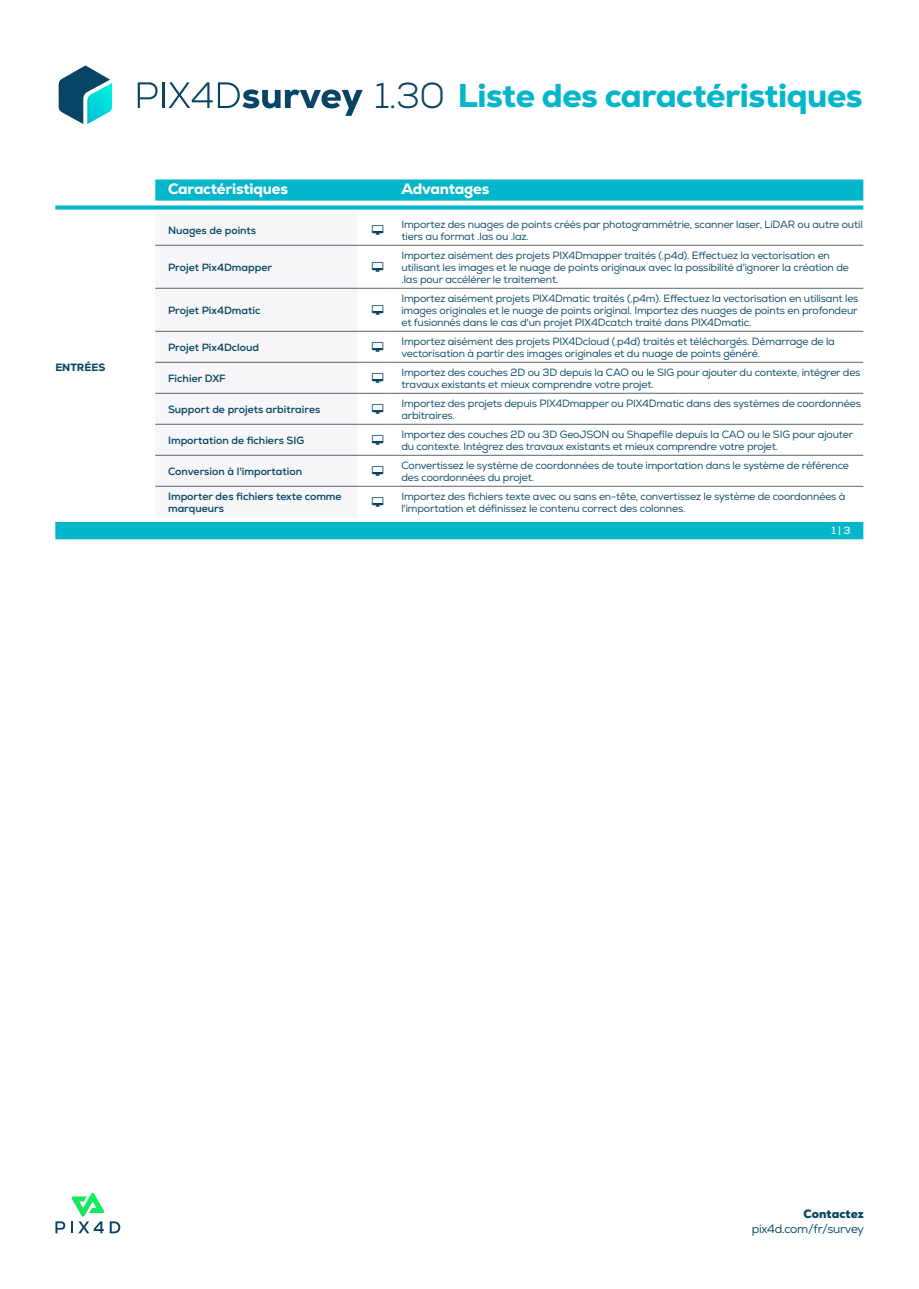
<style>
.page{position:relative;width:919px;height:1289px;background:#fff}
.page>*{position:absolute;margin:0;border:0;box-sizing:border-box;transform-origin:0 0}
.t1{font:800 33px "Nexa";letter-spacing:-.015em;color:#03b6c9}
.t2{font:800 15px "Nexa";letter-spacing:-.015em;color:#fff}
.t3{font:12px/15px "Nexa";letter-spacing:-.02em;color:#084564;text-align:right}
.t4{font:10.5px/12px "Nexa";letter-spacing:-.015em;color:#084564}
.t5{font:700 10.5px/12px "Nexa";color:#084564}
.t6{font:800 10.5px "Nexa";letter-spacing:-.005em;color:#084564}
.t7{font:10.5px "Nexa";color:#fff}
.s1{font-weight:300;font-size:36px;color:#084564}
.s2{font-weight:900}
</style>
<div class="page">
<svg style="left:59px;top:65px;width:53px;height:59px"></svg>
<svg style="left:138px;top:82px;width:19px;height:26px"></svg>
<hr style="left:162px;top:82px;width:3px;height:26px;background:#084564">
<svg style="left:169px;top:82px;width:193px;height:34px"></svg>
<svg style="left:55px;top:179px;width:808px;height:360px;background:#19bccd"></svg>
<svg style="left:55px;top:201px;width:808px;height:321px"></svg>
<div style="left:155px;top:214px;width:202px;height:303px;background:#f7f6f8"></div>
<hr style="left:155px;top:245px;width:202px;height:1px;background:#586670">
<svg style="left:357px;top:245px;width:31px;height:1px"></svg>
<hr style="left:388px;top:245px;width:475px;height:1px;background:#586670">
<hr style="left:155px;top:288px;width:202px;height:1px;background:#586670">
<svg style="left:357px;top:288px;width:31px;height:1px"></svg>
<hr style="left:388px;top:288px;width:475px;height:1px;background:#586670">
<hr style="left:155px;top:331px;width:202px;height:1px;background:#586670">
<svg style="left:357px;top:331px;width:31px;height:1px"></svg>
<hr style="left:388px;top:331px;width:475px;height:1px;background:#586670">
<hr style="left:155px;top:362px;width:202px;height:1px;background:#586670">
<svg style="left:357px;top:362px;width:31px;height:1px"></svg>
<hr style="left:388px;top:362px;width:475px;height:1px;background:#586670">
<hr style="left:155px;top:393px;width:202px;height:1px;background:#586670">
<svg style="left:357px;top:393px;width:31px;height:1px"></svg>
<hr style="left:388px;top:393px;width:475px;height:1px;background:#586670">
<hr style="left:155px;top:424px;width:202px;height:1px;background:#586670">
<svg style="left:357px;top:424px;width:31px;height:1px"></svg>
<hr style="left:388px;top:424px;width:475px;height:1px;background:#586670">
<hr style="left:155px;top:455px;width:202px;height:1px;background:#586670">
<svg style="left:357px;top:455px;width:31px;height:1px"></svg>
<hr style="left:388px;top:455px;width:475px;height:1px;background:#586670">
<hr style="left:155px;top:486px;width:202px;height:1px;background:#586670">
<svg style="left:357px;top:486px;width:31px;height:1px"></svg>
<hr style="left:388px;top:486px;width:475px;height:1px;background:#586670">
<svg style="left:55px;top:1221px;width:10px;height:12px"></svg>
<svg style="left:71px;top:1193px;width:33px;height:40px"></svg>
<svg style="left:110px;top:1221px;width:10px;height:12px"></svg>
<svg style="left:372px;top:225px;width:11px;height:10px"></svg>
<svg style="left:372px;top:262px;width:11px;height:10px"></svg>
<svg style="left:372px;top:305px;width:11px;height:10px"></svg>
<svg style="left:372px;top:342px;width:11px;height:10px"></svg>
<svg style="left:372px;top:373px;width:11px;height:10px"></svg>
<svg style="left:372px;top:404px;width:11px;height:10px"></svg>
<svg style="left:372px;top:435px;width:11px;height:10px"></svg>
<svg style="left:372px;top:466px;width:11px;height:10px"></svg>
<svg style="left:372px;top:497px;width:11px;height:10px"></svg>
<p class="t6" style="left:55px;top:360px;width:51px">ENTRÉES</p>
<p class="t1" style="left:375px;top:74px;width:489px"><span class="s1">1.30</span> Liste des caractéristiques</p>
<p class="t2" style="left:168px;top:180px;width:121px">Caractéristiques</p>
<p class="t2" style="left:401px;top:180px;width:89px">Advantages</p>
<p class="t5" style="left:168px;top:224px;width:90px">Nuages de points</p>
<p class="t4" style="left:401px;top:218px;width:463px">Importez des nuages de points créés par photogrammétrie, scanner laser, LiDAR ou autre outil tiers au format .las ou .laz.</p>
<p class="t5" style="left:168px;top:261px;width:105px">Projet Pix4Dmapper</p>
<p class="t4" style="left:401px;top:249px;width:449px">Importez aisément des projets PIX4Dmapper traités (.p4d). Effectuez la vectorisation en utilisant les images et le nuage de points originaux avec la possibilité d'ignorer la création de .las pour accélérer le traitement.</p>
<p class="t5" style="left:168px;top:304px;width:94px">Projet Pix4Dmatic</p>
<p class="t4" style="left:401px;top:292px;width:458px;text-align:justify">Importez aisément projets PIX4Dmatic traités (.p4m). Effectuez la vectorisation en utilisant les images originales et le nuage de points original. Importez des nuages de points en profondeur et fusionnés dans le cas d'un projet PIX4Dcatch traité dans PIX4Dmatic.</p>
<p class="t5" style="left:168px;top:341px;width:93px">Projet Pix4Dcloud</p>
<p class="t4" style="left:401px;top:335px;width:435px">Importez aisément des projets PIX4Dcloud (.p4d) traités et téléchargés. Démarrage de la vectorisation à partir des images originales et du nuage de points généré.</p>
<p class="t5" style="left:168px;top:372px;width:59px">Fichier DXF</p>
<p class="t4" style="left:401px;top:366px;width:460px">Importez des couches 2D ou 3D depuis la CAO ou le SIG pour ajouter du contexte, intégrer des travaux existants et mieux comprendre votre projet.</p>
<p class="t5" style="left:168px;top:403px;width:154px">Support de projets arbitraires</p>
<p class="t4" style="left:401px;top:397px;width:461px">Importez des projets depuis PIX4Dmapper ou PIX4Dmatic dans des systèmes de coordonnées arbitraires.</p>
<p class="t5" style="left:168px;top:434px;width:138px">Importation de fichiers SIG</p>
<p class="t4" style="left:401px;top:428px;width:453px">Importez des couches 2D ou 3D GeoJSON ou Shapefile depuis la CAO ou le SIG pour ajouter du contexte. Intégrez des travaux existants et mieux comprendre votre projet.</p>
<p class="t5" style="left:168px;top:465px;width:136px">Conversion à l'importation</p>
<p class="t4" style="left:401px;top:459px;width:449px">Convertissez le système de coordonnées de toute importation dans le système de référence des coordonnées du projet.</p>
<p class="t5" style="left:168px;top:490px;width:175px">Importer des fichiers texte comme marqueurs</p>
<p class="t4" style="left:401px;top:490px;width:445px">Importez des fichiers texte avec ou sans en-tête, convertissez le système de coordonnées à l'importation et définissez le contenu correct des colonnes.</p>
<p class="t7" style="left:831px;top:524px;width:21px">1 | 3</p>
<p class="t3" style="left:751px;top:1206px;width:114px"><span class="s2">Contactez </span>pix4d.com/fr/survey</p>
</div>
